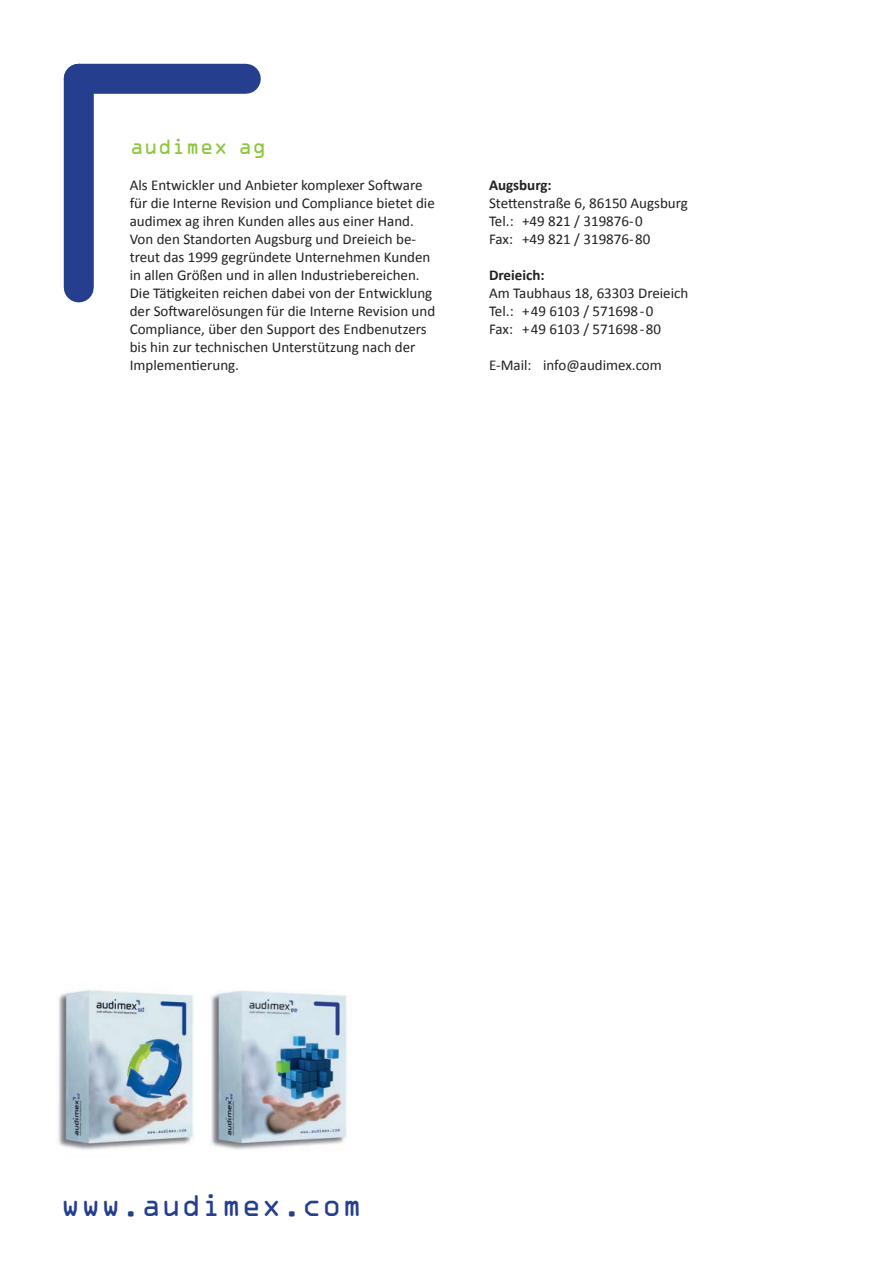
<style>
.page{position:relative;width:893px;height:1263px;background:#fff}
.page>*{position:absolute;margin:0;border:0;box-sizing:border-box;transform-origin:0 0}
.t1{font:27.9px "OCRAM";color:#253f8e}
.t2{font:19.5px "OCRAM";color:#8bc63e}
.t3{font:15px/18px "Calibri";color:#231f20}
.t4{font:700 15px "Calibri";color:#231f20}
</style>
<div class="page">
<div style="left:79px;top:64px;width:167px;height:30px;background:#253f8e"></div>
<div style="left:64px;top:79px;width:30px;height:208px;background:#253f8e"></div>
<img style="left:58px;top:990px;width:136px;height:160px">
<img style="left:211px;top:990px;width:136px;height:160px">
<h2 class="t2" style="left:130px;top:135px;width:138px">audimex ag</h2>
<p class="t3" style="left:130px;top:176px;width:307px">Als Entwickler und Anbieter komplexer Software für die Interne Revision und Compliance bietet die audimex ag ihren Kunden alles aus einer Hand.<br>Von den Standorten Augsburg und Dreieich be&shy;treut das 1999 gegründete Unternehmen Kunden in allen Größen und in allen Industriebereichen.<br>Die Tätigkeiten reichen dabei von der Entwicklung der Softwarelösungen für die Interne Revision und Compliance, über den Support des Endbenutzers bis hin zur technischen Unterstützung nach der Implementierung.</p>
<p class="t4" style="left:489px;top:175px;width:64px">Augsburg:</p>
<p class="t3" style="left:489px;top:194px;width:200px">Stettenstraße 6, 86150 Augsburg<br>Tel.: +49 821 / 319876-0<br>Fax: +49 821 / 319876-80</p>
<p class="t4" style="left:489px;top:265px;width:57px">Dreieich:</p>
<p class="t3" style="left:489px;top:284px;width:201px">Am Taubhaus 18, 63303 Dreieich<br>Tel.: +49 6103 / 571698-0<br>Fax: +49 6103 / 571698-80</p>
<p class="t3" style="left:489px;top:356px;width:174px">E-Mail: info@audimex.com</p>
<h1 class="t1" style="left:61px;top:1189px;width:303px">www.audimex.com</h1>
</div>
